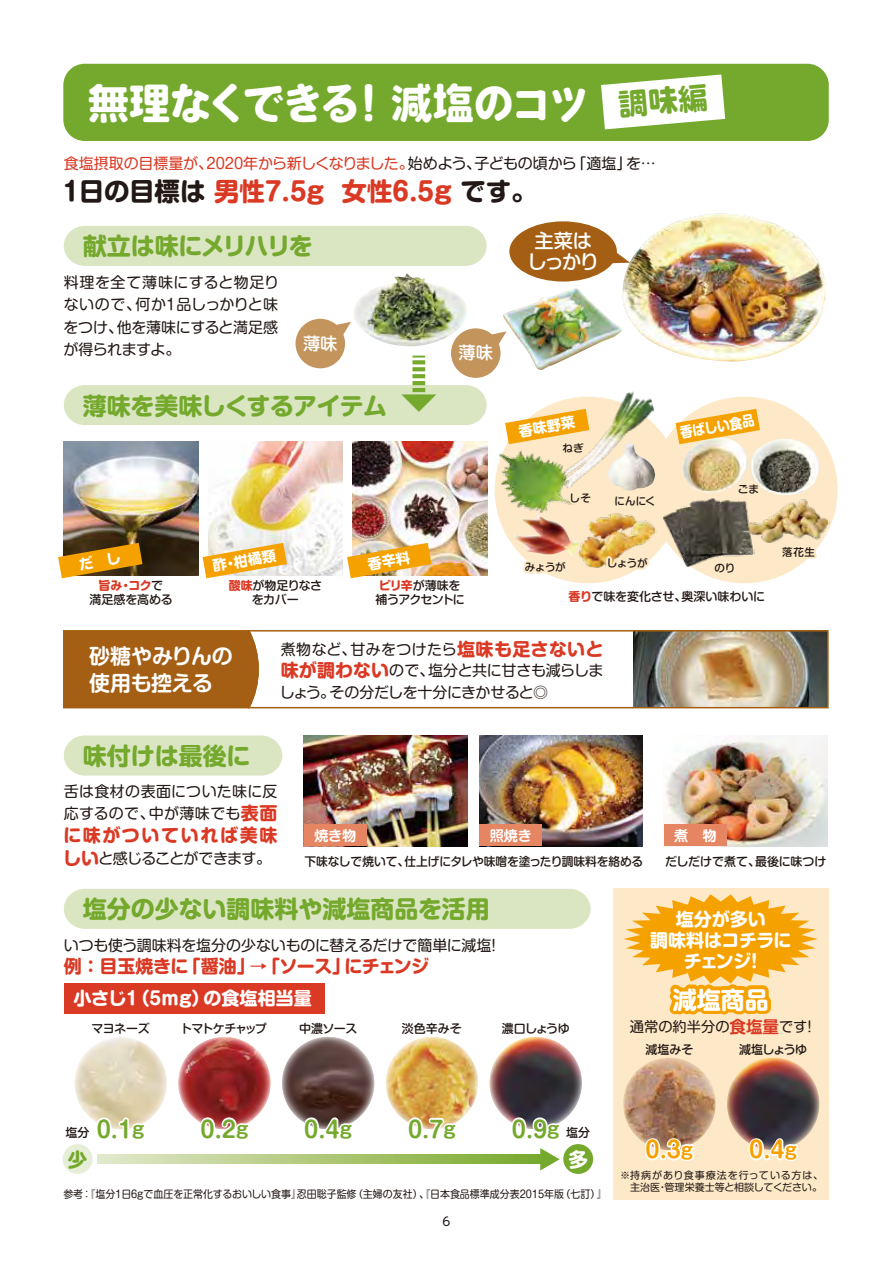
<style>
.page{position:relative;width:893px;height:1263px;background:#fff}
.page>*{position:absolute;margin:0;border:0;box-sizing:border-box;transform-origin:0 0}
.t1{font:700 42px "VDL V7 Maru Gothic Extra";letter-spacing:-.065em;color:#fff}
.t2{font:700 25.5px "Shin M Go Pr 6 N";color:#da3924}
.t3{font:700 24px "Shin M Go Pr 6 N";color:#74a92d}
.t4{font:700 24px "Shin M Go Pr 6 N";letter-spacing:-.02em;color:#74a92d}
.t5{font:700 24px "Shin M Go Pr 6 N";letter-spacing:-.055em;color:#74a92d}
.t6{font:700 24px "Shin M Go Pr 6 N";color:#fff}
.t7{font:700 22.5px "Shin M Go Pr 6 N De";color:#74a92d}
.t8{font:700 22.5px "Shin M Go Pr 6 N De";color:#f5a200}
.t9{font:700 21px/27px "Shin M Go Pr 6 N De";letter-spacing:-.02em;color:#fff}
.t10{font:700 19.5px "Shin M Go Pr 6 N";color:#74a92d}
.t11{font:700 19.5px "Shin M Go Pr 6 N";color:#fff}
.t12{font:500 19.2px/20.5px "Shin M Go Pr 6 N";letter-spacing:-.075em;color:#fff;text-align:center}
.t13{font:700 18px/21px "Shin M Go Pr 6 N";color:#fff;text-align:center}
.t14{font:700 18px "Shin M Go Pr 6 N";letter-spacing:-.03em;color:#da3924}
.t15{font:700 18px "Shin M Go Pr 6 N";letter-spacing:.09em;color:#da3924}
.t16{font:500 17.25px "Shin M Go Pr 6 N";color:#fff}
.t17{font:15px/22.5px "Shin M Go Pr 6 N";letter-spacing:-.01em;color:#221815;text-align:justify}
.t18{font:15px "Shin M Go Pr 6 N";letter-spacing:-.01em;color:#da3924}
.t19{font:15px/21.3px "Shin M Go Pr 6 N";letter-spacing:.025em;color:#221815}
.t20{font:15px "Shin M Go Pr 6 N";letter-spacing:-.05em;color:#221815}
.t21{font:14.25px "Shin M Go Pr 6 N";color:#221815}
.t22{font:700 14.1px "Shin M Go Pr 6 N De";letter-spacing:-.025em;color:#fff}
.t23{font:700 14.1px "Shin M Go Pr 6 N";color:#fff}
.t24{font:700 14.1px "Shin M Go Pr 6 N";color:#fff;scale:.89 1}
.t25{font:500 12px/14.2px "Shin M Go Pr 6 N";letter-spacing:-.02em;color:#221815;text-align:center}
.t26{font:500 12px "Shin M Go Pr 6 N";color:#221815}
.t27{font:500 12px/14.2px "Shin M Go Pr 6 N";letter-spacing:-.07em;color:#221815}
.t28{font:500 12px "Shin M Go Pr 6 N";letter-spacing:-.11em;color:#221815}
.t29{font:12px "UD Shin M Go Pr 6 N";color:#221815}
.t30{font:10.5px "Shin M Go Pr 6 N";color:#221815;scale:.95 1}
.t31{font:500 10.5px "Shin M Go Pr 6 N";letter-spacing:-.015em;color:#221815}
.t32{font:10.05px/12px "Shin M Go Pr 6 N";letter-spacing:.005em;color:#221815}
.s1{color:#221815}
.s2{font-weight:700;color:#da3924}
.s3{font-weight:700;font-size:18px;color:#da3924}
.s4{font-family:"Shin M Go Pr 6 N De";font-weight:700;font-size:16.5px;color:#da3924}
.s5{font-size:18px}
</style>
<div class="page">
<div style="left:651px;top:397px;width:187px;height:186px;background:#fde9c7;border-radius:50%"></div>
<div style="left:613px;top:888px;width:215px;height:311px;background:#fde9c7"></div>
<div style="left:63px;top:630px;width:183px;height:79px;background:#a45f14"></div>
<img style="left:660px;top:431px;width:7px;height:18px">
<img style="left:754px;top:499px;width:76px;height:45px">
<img style="left:662px;top:498px;width:92px;height:69px">
<img style="left:679px;top:439px;width:140px;height:56px">
<img style="left:660px;top:214px;width:166px;height:148px">
<div style="left:63px;top:64px;width:766px;height:77px;background:#74a92d;border-radius:21px"></div>
<div style="left:64px;top:735px;width:218px;height:40px;background:#dae5c1"></div>
<div style="left:64px;top:889px;width:527px;height:40px;background:#dae5c1"></div>
<div style="left:63px;top:1144px;width:30px;height:30px;background:#e7eed7;border-radius:50%"></div>
<div style="left:563px;top:1144px;width:30px;height:30px;background:#74a92d;border-radius:50%"></div>
<svg style="left:97px;top:1155px;width:443px;height:9px;background:#aec87b"></svg>
<svg style="left:540px;top:1148px;width:20px;height:22px"></svg>
<svg style="left:624px;top:894px;width:194px;height:121px"></svg>
<svg style="left:776px;top:519px;width:43px;height:43px"></svg>
<svg style="left:733px;top:480px;width:30px;height:19px"></svg>
<svg style="left:711px;top:526px;width:27px;height:41px"></svg>
<img style="left:304px;top:736px;width:164px;height:110px">
<div style="left:304px;top:824px;width:63px;height:22px;background:#e68561"></div>
<img style="left:479px;top:736px;width:164px;height:110px">
<div style="left:479px;top:824px;width:63px;height:22px;background:#e68561"></div>
<img style="left:664px;top:736px;width:164px;height:110px">
<div style="left:664px;top:824px;width:63px;height:22px;background:#e68561"></div>
<div style="left:64px;top:983px;width:260px;height:30px;background:#da3924"></div>
<img style="left:74px;top:1037px;width:93px;height:92px;border-radius:46px">
<svg style="left:94px;top:1116px;width:53px;height:13px"></svg>
<img style="left:178px;top:1037px;width:93px;height:92px;border-radius:46px">
<svg style="left:197px;top:1116px;width:54px;height:14px"></svg>
<img style="left:282px;top:1037px;width:92px;height:92px;border-radius:46px">
<svg style="left:301px;top:1116px;width:54px;height:13px"></svg>
<img style="left:386px;top:1037px;width:92px;height:92px;border-radius:46px">
<svg style="left:405px;top:1116px;width:54px;height:14px"></svg>
<img style="left:489px;top:1037px;width:93px;height:92px;border-radius:46px">
<svg style="left:509px;top:1116px;width:53px;height:13px"></svg>
<img style="left:623px;top:1058px;width:93px;height:92px;border-radius:46px">
<svg style="left:642px;top:1137px;width:54px;height:24px"></svg>
<img style="left:727px;top:1058px;width:92px;height:92px;border-radius:46px">
<svg style="left:746px;top:1137px;width:54px;height:24px"></svg>
<svg style="left:246px;top:630px;width:583px;height:79px"></svg>
<svg style="left:676px;top:409px;width:84px;height:35px"></svg>
<svg style="left:601px;top:75px;width:124px;height:54px"></svg>
<img style="left:58px;top:221px;width:602px;height:357px">
<h1 class="t1" style="left:87px;top:74px;width:504px">無理なくできる! 減塩のコツ</h1>
<p class="t18" style="left:64px;top:151px;width:594px">食塩摂取の目標量が、2020年から新しくなりました。<span class="s1">始めよう、子どもの頃から「適塩」を…</span></p>
<h2 class="t2" style="left:63px;top:169px;width:475px"><span class="s1">1日の目標は</span> 男性7.5g 女性6.5g <span class="s1">です。</span></h2>
<h3 class="t5" style="left:83px;top:226px;width:232px">献立は味にメリハリを</h3>
<p class="t17" style="left:63px;top:270px;width:217px">料理を全て薄味にすると物足りないので、何か1品しっかりと味をつけ、他を薄味にすると満足感が得られますよ。</p>
<p class="t16" style="left:303px;top:329px;width:36px">薄味</p>
<h3 class="t4" style="left:83px;top:385px;width:306px">薄味を美味しくするアイテム</h3>
<p class="t23" style="left:211px;top:554px;width:66px;rotate:-10deg">酢・柑橘類</p>
<p class="t16" style="left:459px;top:339px;width:36px">薄味</p>
<p class="t25" style="left:90px;top:578px;width:85px"><span class="s2">旨み・コク</span>で<br>満足感を高める</p>
<p class="t25" style="left:229px;top:578px;width:95px"><span class="s2">酸味</span>が物足りなさをカバー</p>
<p class="t27" style="left:375px;top:578px;width:91px"><span class="s2">ピリ辛</span>が薄味を補うアクセントに</p>
<p class="t12" style="left:527px;top:230px;width:73px">主菜はしっかり</p>
<p class="t23" style="left:517px;top:420px;width:58px;rotate:-10deg">香味野菜</p>
<p class="t24" style="left:678px;top:421px;width:86px;rotate:-10deg">香ばしい食品</p>
<p class="t31" style="left:562px;top:439px;width:23px">ねぎ</p>
<p class="t31" style="left:570px;top:489px;width:23px">しそ</p>
<p class="t31" style="left:614px;top:492px;width:43px">にんにく</p>
<p class="t31" style="left:525px;top:559px;width:42px">みょうが</p>
<p class="t31" style="left:607px;top:554px;width:42px">しょうが</p>
<p class="t31" style="left:738px;top:480px;width:23px">ごま</p>
<p class="t31" style="left:715px;top:559px;width:22px">のり</p>
<p class="t26" style="left:569px;top:587px;width:198px"><span class="s2">香り</span>で味を変化させ、奥深い味わいに</p>
<h3 class="t9" style="left:89px;top:642px;width:145px">砂糖やみりんの使用も控える</h3>
<p class="t17" style="left:280px;top:637px;width:325px;line-height:21.6px">煮物など、甘みをつけたら<span class="s3">塩味も足さないと味が調わない</span>ので、塩分と共に甘さも減らしましょう。その分だしを十分にきかせると◎</p>
<p class="t31" style="left:782px;top:543px;width:34px">落花生</p>
<h3 class="t3" style="left:83px;top:735px;width:169px">味付けは最後に</h3>
<p class="t19" style="left:64px;top:780px;width:215px">舌は食材の表面についた味に反応するので、中が薄味でも<span class="s3">表面</span></p>
<p class="t15" style="left:63px;top:820px;width:215px">に味がついていれば美味</p>
<p class="t20" style="left:63px;top:846px;width:210px"><span class="s3">しい</span>と感じることができます。</p>
<p class="t22" style="left:314px;top:824px;width:43px">焼き物</p>
<p class="t22" style="left:490px;top:824px;width:44px">照焼き</p>
<p class="t22" style="left:674px;top:824px;width:44px">煮　物</p>
<p class="t25" style="left:304px;top:853px;width:340px">下味なしで焼いて、仕上げにタレや味噌を塗ったり調味料を絡める</p>
<p class="t26" style="left:665px;top:851px;width:163px">だしだけで煮て、最後に味つけ</p>
<h3 class="t3" style="left:83px;top:888px;width:409px">塩分の少ない調味料や減塩商品を活用</h3>
<p class="t17" style="left:64px;top:933px;width:434px">いつも使う調味料を塩分の少ないものに替えるだけで簡単に減塩!</p>
<p class="t14" style="left:64px;top:951px;width:367px">例 ： 目玉焼きに「醤油」→「ソース」にチェンジ</p>
<p class="t13" style="left:74px;top:986px;width:239px">小さじ1（5mg）の食塩相当量</p>
<p class="t25" style="left:92px;top:1020px;width:60px">マヨネーズ</p>
<p class="t28" style="left:180px;top:1018px;width:88px">トマトケチャップ</p>
<p class="t25" style="left:299px;top:1020px;width:60px">中濃ソース</p>
<p class="t25" style="left:402px;top:1020px;width:61px">淡色辛みそ</p>
<p class="t25" style="left:502px;top:1020px;width:69px">濃口しょうゆ</p>
<p class="t13" style="left:650px;top:907px;width:143px">塩分が多い<br>調味料はコチラにチェンジ!</p>
<h3 class="t6" style="left:673px;top:979px;width:98px">減塩商品</h3>
<p class="t21" style="left:630px;top:1015px;width:183px">通常の約半分の<span class="s4">食塩量</span>です!</p>
<p class="t25" style="left:645px;top:1041px;width:49px">減塩みそ</p>
<p class="t25" style="left:739px;top:1041px;width:69px">減塩しょうゆ</p>
<p class="t25" style="left:66px;top:1125px;width:25px">塩分</p>
<h3 class="t10" style="left:68px;top:1142px;width:21px">少</h3>
<h3 class="t7" style="left:97px;top:1110px;width:49px">0.1<span class="s5">g</span></h3>
<h3 class="t7" style="left:201px;top:1110px;width:49px">0.2<span class="s5">g</span></h3>
<h3 class="t7" style="left:304px;top:1110px;width:49px">0.4<span class="s5">g</span></h3>
<h3 class="t7" style="left:408px;top:1110px;width:49px">0.7<span class="s5">g</span></h3>
<h3 class="t7" style="left:512px;top:1110px;width:49px">0.9<span class="s5">g</span></h3>
<p class="t25" style="left:566px;top:1125px;width:25px">塩分</p>
<h3 class="t11" style="left:568px;top:1142px;width:21px">多</h3>
<p class="t30" style="left:63px;top:1186px;width:574px">参考：『塩分1日6gで血圧を正常化するおいしい食事』忍田聡子監修（主婦の友社）、『日本食品標準成分表2015年版（七訂）』</p>
<p class="t29" style="left:442px;top:1212px;width:9px">6</p>
<h3 class="t8" style="left:645px;top:1131px;width:49px">0.3<span class="s5">g</span></h3>
<h3 class="t8" style="left:749px;top:1131px;width:49px">0.4<span class="s5">g</span></h3>
<p class="t32" style="left:620px;top:1168px;width:205px">※持病があり食事療法を行っている方は、　主治医・管理栄養士等と相談してください。</p>
</div>
